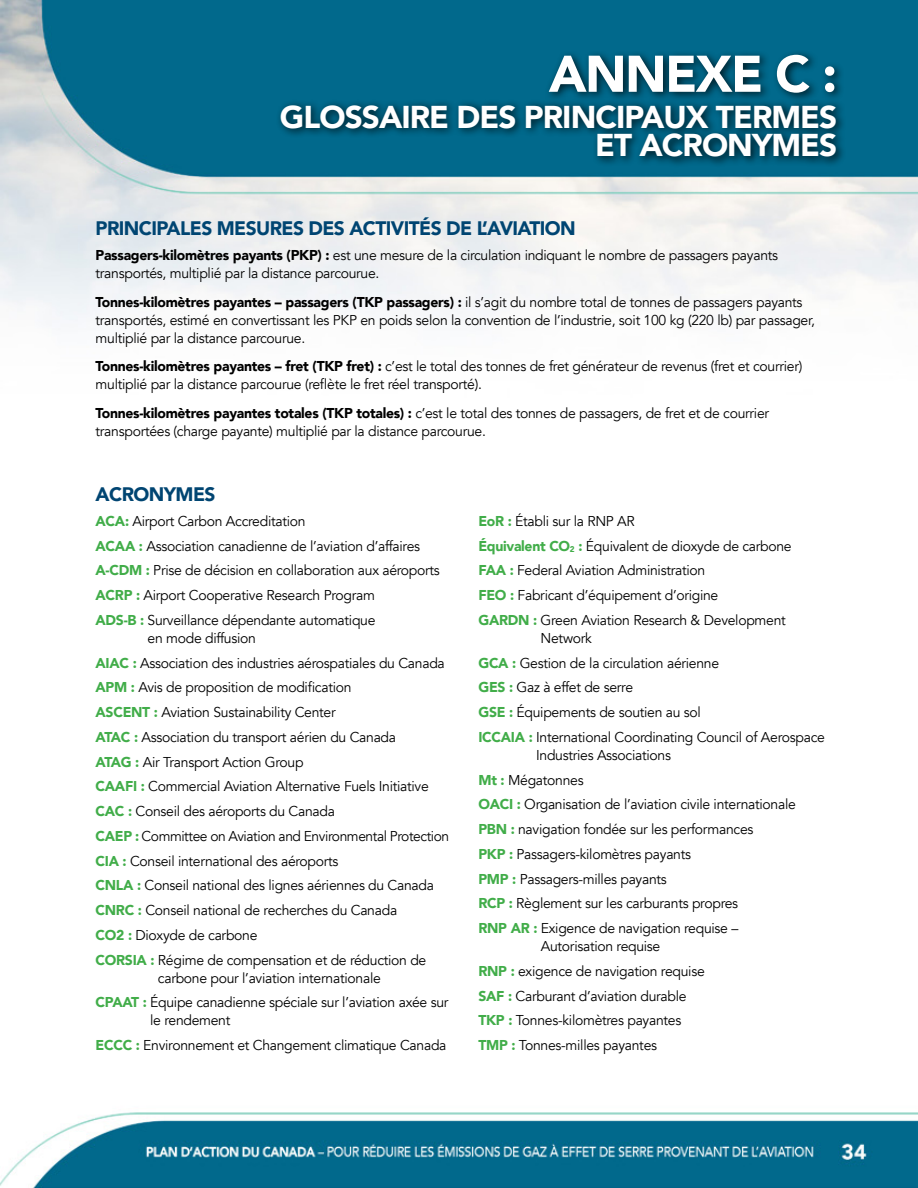
<style>
.page{position:relative;width:918px;height:1188px;background:#fff}
.page>*{position:absolute;margin:0;border:0;box-sizing:border-box;transform-origin:0 0}
.t1{font:900 51px "Avenir";letter-spacing:-.03em;color:#fff}
.t2{font:900 31.5px/28.5px "Avenir";letter-spacing:-.03em;color:#fff;text-align:right}
.t3{font:900 19.5px "Avenir";letter-spacing:-.03em;color:#004572}
.Body{font:14.25px/18px "Avenir";letter-spacing:-.02em;color:#000}
.s1{font-weight:900}
.s2{font-weight:900;color:#41ad49}
</style>
<div class="page">
<img style="left:0;top:0;width:918px;height:1188px">
<div style="left:276px;top:50px;width:570px;height:118px;background:#000;opacity:.75"></div>
<h1 class="t1" style="left:549px;top:30px;width:290px">ANNEXE C :</h1>
<h1 class="t2" style="left:280px;top:102px;width:559px">GLOSSAIRE DES PRINCIPAUX TERMES<br>ET ACRONYMES</h1>
<h2 class="t3" style="left:96px;top:212px;width:482px">PRINCIPALES MESURES DES ACTIVITÉS DE L’AVIATION</h2>
<p class="Body" style="left:96px;top:246px;width:684px"><span class="s1">Passagers-kilomètres payants (PKP) :</span> est une mesure de la circulation indiquant le nombre de passagers payants transportés, multiplié par la distance parcourue.</p>
<p class="Body" style="left:96px;top:293px;width:721px"><span class="s1">Tonnes-kilomètres payantes – passagers (TKP passagers) :</span> il s’agit du nombre total de tonnes de passagers payants transportés, estimé en convertissant les PKP en poids selon la convention de l’industrie, soit 100 kg (220 lb) par passager, multiplié par la distance parcourue.</p>
<p class="Body" style="left:96px;top:358px;width:708px"><span class="s1">Tonnes-kilomètres payantes – fret (TKP fret) :</span> c’est le total des tonnes de fret générateur de revenus (fret et courrier) multiplié par la distance parcourue (reflète le fret réel transporté).</p>
<p class="Body" style="left:96px;top:405px;width:675px"><span class="s1">Tonnes-kilomètres payantes totales (TKP totales) :</span> c’est le total des tonnes de passagers, de fret et de courrier transportées (charge payante) multiplié par la distance parcourue.</p>
<h2 class="t3" style="left:96px;top:478px;width:121px">ACRONYMES</h2>
<p class="Body" style="left:96px;top:512px;width:212px"><span class="s2">ACA:</span> Airport Carbon Accreditation</p>
<p class="Body" style="left:96px;top:537px;width:326px"><span class="s2">ACAA :</span> Association canadienne de l’aviation d’affaires</p>
<p class="Body" style="left:96px;top:562px;width:346px"><span class="s2">A-CDM :</span> Prise de décision en collaboration aux aéroports</p>
<p class="Body" style="left:96px;top:587px;width:281px"><span class="s2">ACRP :</span> Airport Cooperative Research Program</p>
<p class="Body" style="left:148px;top:611px;width:229px;text-indent:-52px"><span class="s2">ADS-B :</span> Surveillance dépendante automatique en mode diffusion</p>
<p class="Body" style="left:96px;top:654px;width:351px"><span class="s2">AIAC :</span> Association des industries aérospatiales du Canada</p>
<p class="Body" style="left:96px;top:679px;width:257px"><span class="s2">APM :</span> Avis de proposition de modification</p>
<p class="Body" style="left:96px;top:704px;width:242px"><span class="s2">ASCENT :</span> Aviation Sustainability Center</p>
<p class="Body" style="left:96px;top:728px;width:302px"><span class="s2">ATAC :</span> Association du transport aérien du Canada</p>
<p class="Body" style="left:96px;top:753px;width:210px"><span class="s2">ATAG :</span> Air Transport Action Group</p>
<p class="Body" style="left:96px;top:778px;width:335px"><span class="s2">CAAFI :</span> Commercial Aviation Alternative Fuels Initiative</p>
<p class="Body" style="left:96px;top:803px;width:241px"><span class="s2">CAC :</span> Conseil des aéroports du Canada</p>
<p class="Body" style="left:96px;top:827px;width:355px"><span class="s2">CAEP :</span> Committee on Aviation and Environmental Protection</p>
<p class="Body" style="left:96px;top:852px;width:244px"><span class="s2">CIA :</span> Conseil international des aéroports</p>
<p class="Body" style="left:96px;top:877px;width:340px"><span class="s2">CNLA :</span> Conseil national des lignes aériennes du Canada</p>
<p class="Body" style="left:96px;top:902px;width:303px"><span class="s2">CNRC :</span> Conseil national de recherches du Canada</p>
<p class="Body" style="left:96px;top:926px;width:163px"><span class="s2">CO2 :</span> Dioxyde de carbone</p>
<p class="Body" style="left:158px;top:951px;width:270px;text-indent:-62px"><span class="s2">CORSIA :</span> Régime de compensation et de réduction de carbone pour l’aviation internationale</p>
<p class="Body" style="left:150px;top:994px;width:300px;text-indent:-55px"><span class="s2">CPAAT :</span> Équipe canadienne spéciale sur l’aviation axée sur le rendement</p>
<p class="Body" style="left:96px;top:1037px;width:352px"><span class="s2">ECCC :</span> Environnement et Changement climatique Canada</p>
<p class="Body" style="left:478px;top:512px;width:158px"><span class="s2">EoR :</span> Établi sur la RNP AR</p>
<p class="Body" style="left:478px;top:537px;width:315px"><span class="s2">Équivalent CO</span><sub>2</sub> <span class="s2">:</span> Équivalent de dioxyde de carbone</p>
<p class="Body" style="left:478px;top:562px;width:228px"><span class="s2">FAA :</span> Federal Aviation Administration</p>
<p class="Body" style="left:478px;top:586px;width:241px"><span class="s2">FEO :</span> Fabricant d’équipement d’origine</p>
<p class="Body" style="left:541px;top:611px;width:247px;text-indent:-62px"><span class="s2">GARDN :</span> Green Aviation Research &amp; Development<br>Network</p>
<p class="Body" style="left:478px;top:654px;width:242px"><span class="s2">GCA :</span> Gestion de la circulation aérienne</p>
<p class="Body" style="left:478px;top:679px;width:156px"><span class="s2">GES :</span> Gaz à effet de serre</p>
<p class="Body" style="left:478px;top:703px;width:224px"><span class="s2">GSE :</span> Équipements de soutien au sol</p>
<p class="Body" style="left:536px;top:728px;width:290px;text-indent:-58px"><span class="s2">ICCAIA :</span> International Coordinating Council of Aerospace<br>Industries Associations</p>
<p class="Body" style="left:478px;top:771px;width:107px"><span class="s2">Mt :</span> Mégatonnes</p>
<p class="Body" style="left:478px;top:796px;width:319px"><span class="s2">OACI :</span> Organisation de l’aviation civile internationale</p>
<p class="Body" style="left:478px;top:820px;width:277px"><span class="s2">PBN :</span> navigation fondée sur les performances</p>
<p class="Body" style="left:478px;top:845px;width:214px"><span class="s2">PKP :</span> Passagers-kilomètres payants</p>
<p class="Body" style="left:478px;top:870px;width:190px"><span class="s2">PMP :</span> Passagers-milles payants</p>
<p class="Body" style="left:478px;top:895px;width:261px"><span class="s2">RCP :</span> Règlement sur les carburants propres</p>
<p class="Body" style="left:541px;top:919px;width:199px;text-indent:-62px"><span class="s2">RNP AR :</span> Exigence de navigation requise –<br>Autorisation requise</p>
<p class="Body" style="left:478px;top:962px;width:228px"><span class="s2">RNP :</span> exigence de navigation requise</p>
<p class="Body" style="left:478px;top:987px;width:210px"><span class="s2">SAF :</span> Carburant d’aviation durable</p>
<p class="Body" style="left:478px;top:1012px;width:204px"><span class="s2">TKP :</span> Tonnes-kilomètres payantes</p>
<p class="Body" style="left:478px;top:1036px;width:180px"><span class="s2">TMP :</span> Tonnes-milles payantes</p>
</div>
